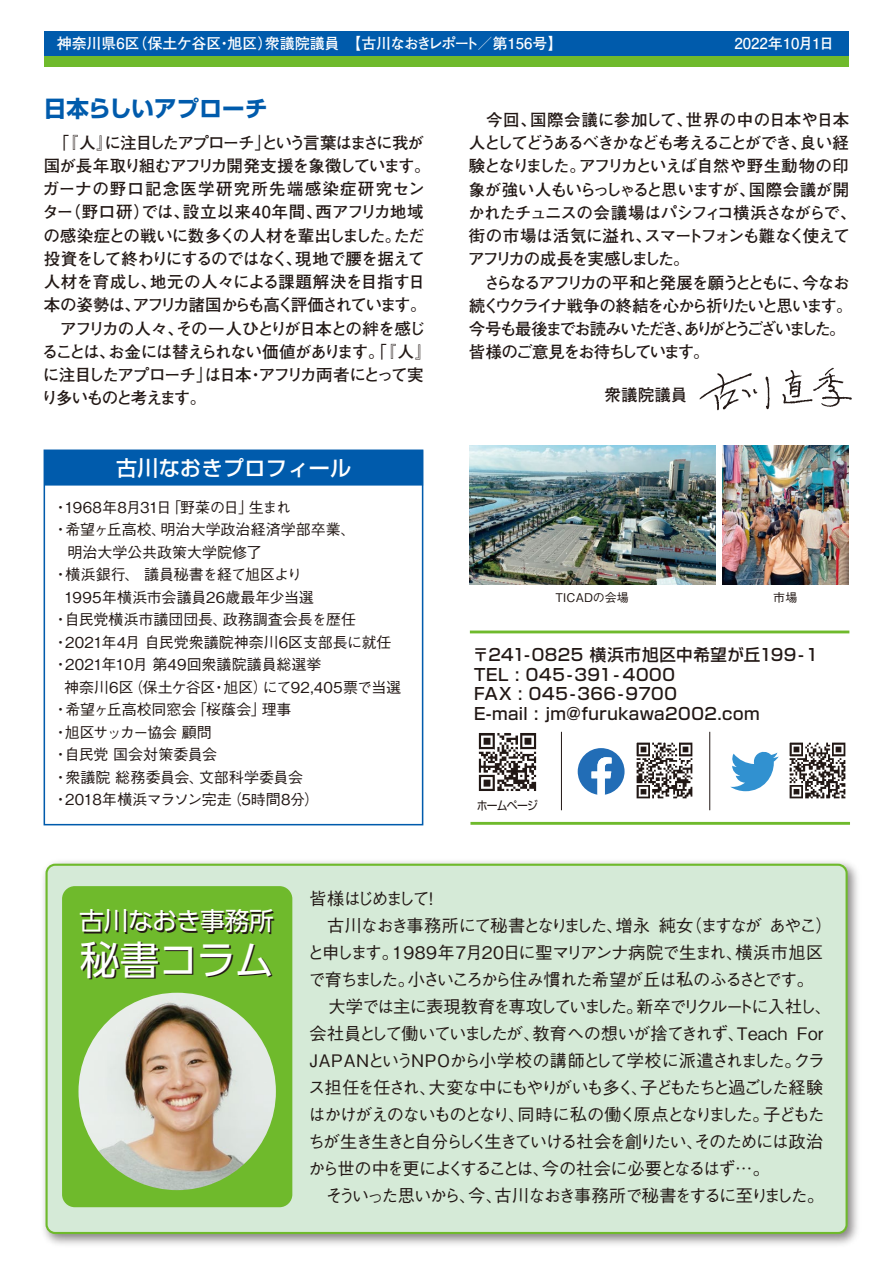
<style>
.page{position:relative;width:893px;height:1263px;background:#fff}
.page>*{position:absolute;margin:0;border:0;box-sizing:border-box;transform-origin:0 0}
.t1{font:39.6px "UD Shin Go Pro";letter-spacing:-.035em;color:#fff}
.t2{font:24.75px "UD Shin Go Pro";letter-spacing:-.015em;color:#fff}
.t3{font:700 22.5px "Shin Go Pro";color:#005bac}
.t4{font:500 21px "Shin Go Pro";letter-spacing:.02em;color:#fff}
.t5{font:500 17.25px/27px "Gothic BBB Pro";letter-spacing:-.1em;color:#221815}
.t6{font:700 16.5px/23.2px "Futo Go B101 Pro";letter-spacing:-.05em;color:#221815}
.t7{font:700 16.5px/23.2px "Futo Go B101 Pro";letter-spacing:-.07em;color:#221815}
.t8{font:700 16.5px/23.2px "Futo Go B101 Pro";letter-spacing:-.12em;color:#221815}
.t9{font:500 16.5px/19.5px "Shin Go Pro";letter-spacing:.03em;color:#221815}
.t10{font:500 15px "Gothic BBB Pro";letter-spacing:-.005em;color:#221815}
.t11{font:700 15px "Futo Go B101 Pro";color:#fff}
.t12{font:500 15px "Gothic BBB Pro";letter-spacing:-.045em;color:#221815}
.t13{font:500 15px "Gothic BBB Pro";letter-spacing:-.03em;color:#221815}
.t14{font:500 15px "Gothic BBB Pro";letter-spacing:-.08em;color:#221815}
.t15{font:500 12px "Gothic BBB Pro";letter-spacing:.01em;color:#221815}
.t16{font:12px "Shin Go Pro";letter-spacing:-.07em;color:#221815;scale:.9 1}
</style>
<div class="page">
<div style="left:44px;top:31px;width:804px;height:25px;background:#005bac"></div>
<div style="left:44px;top:56px;width:804px;height:11px;background:#6fba2c"></div>
<div style="left:44px;top:450px;width:379px;height:36px;background:#005bac"></div>
<div style="left:44px;top:449px;width:379px;height:376px;border:2px solid #005bac"></div>
<img style="left:478px;top:733px;width:59px;height:58px">
<img style="left:636px;top:742px;width:57px;height:57px">
<svg style="left:578px;top:748px;width:47px;height:47px"></svg>
<img style="left:789px;top:742px;width:57px;height:57px">
<svg style="left:730px;top:751px;width:49px;height:40px"></svg>
<hr style="left:561px;top:732px;width:1px;height:78px;background:#221815">
<hr style="left:709px;top:732px;width:1px;height:78px;background:#221815">
<hr style="left:470px;top:822px;width:380px;height:3px;background:#6fba2c">
<hr style="left:470px;top:630px;width:379px;height:3px;background:#6fba2c">
<img style="left:43px;top:861px;width:815px;height:384px">
<div style="left:46px;top:864px;width:802px;height:370px;background:#d5ead7;border:2px solid #6fba2c;border-radius:9px"></div>
<div style="left:62px;top:886px;width:230px;height:321px;background:#6fba2c;border-radius:13px"></div>
<img style="left:78px;top:993px;width:198px;height:197px;border-radius:99px">
<img style="left:469px;top:446px;width:246px;height:138px">
<img style="left:723px;top:446px;width:125px;height:138px">
<img style="left:699px;top:367px;width:153px;height:44px">
<p class="t11" style="left:57px;top:31px;width:507px">神奈川県6区（保土ケ谷区・旭区）衆議院議員 【古川なおきレポート／第156号】</p>
<p class="t11" style="left:734px;top:31px;width:101px">2022年10月1日</p>
<h3 class="t3" style="left:44px;top:91px;width:225px">日本らしいアプローチ</h3>
<p class="t6" style="left:42px;top:129px;width:392px">　「『人』に注目したアプローチ」という言葉はまさに我が国が長年取り組むアフリカ開発支援を象徴しています。ガーナの野口記念医学研究所先端感染症研究センター（野口研）では、設立以来40年間、西アフリカ地域の感染症との戦いに数多くの人材を輩出しました。ただ投資をして終わりにするのではなく、現地で腰を据えて人材を育成し、地元の人々による課題解決を目指す日本の姿勢は、アフリカ諸国からも高く評価されています。　アフリカの人々、その一人ひとりが日本との絆を感じることは、お金には替えられない価値があります。「『人』に注目したアプローチ」は日本・アフリカ両者にとって実り多いものと考えます。</p>
<p class="t4" style="left:116px;top:450px;width:237px">古川なおきプロフィール</p>
<p class="t12" style="left:53px;top:495px;width:240px">・1968年8月31日「野菜の日」生まれ</p>
<p class="t10" style="left:53px;top:517px;width:304px">・希望ヶ丘高校、明治大学政治経済学部卒業、</p>
<p class="t10" style="left:68px;top:540px;width:196px">明治大学公共政策大学院修了</p>
<p class="t13" style="left:53px;top:562px;width:251px">・横浜銀行、 議員秘書を経て旭区より</p>
<p class="t10" style="left:64px;top:585px;width:251px">1995年横浜市会議員26歳最年少当選</p>
<p class="t10" style="left:53px;top:607px;width:305px">・自民党横浜市議団団長、政務調査会長を歴任</p>
<p class="t10" style="left:53px;top:630px;width:340px">・2021年4月 自民党衆議院神奈川6区支部長に就任</p>
<p class="t10" style="left:53px;top:652px;width:270px">・2021年10月 第49回衆議院議員総選挙</p>
<p class="t10" style="left:64px;top:675px;width:338px">神奈川6区（保土ケ谷区・旭区）にて92,405票で当選</p>
<p class="t10" style="left:53px;top:697px;width:240px">・希望ヶ丘高校同窓会「桜蔭会」理事</p>
<p class="t14" style="left:53px;top:720px;width:160px">・旭区サッカー協会 顧問</p>
<p class="t10" style="left:53px;top:742px;width:166px">・自民党 国会対策委員会</p>
<p class="t10" style="left:53px;top:765px;width:251px">・衆議院 総務委員会、文部科学委員会</p>
<p class="t10" style="left:53px;top:787px;width:268px">・2018年横浜マラソン完走（5時間8分）</p>
<p class="t7" style="left:468px;top:106px;width:390px;text-indent:18px">今回、国際会議に参加して、世界の中の日本や日本人としてどうあるべきかなども考えることができ、良い経験となりました。アフリカといえば自然や野生動物の印象が強い人もいらっしゃると思いますが、国際会議が開かれたチュニスの会議場はパシフィコ横浜さながらで、街の市場は活気に溢れ、スマートフォンも難なく使えてアフリカの成長を実感しました。</p>
<p class="t8" style="left:469px;top:268px;width:385px;text-indent:15px">さらなるアフリカの平和と発展を願うとともに、今なお続くウクライナ戦争の終結を心から祈りたいと思います。今号も最後までお読みいただき、ありがとうございました。皆様のご意見をお待ちしています。</p>
<p class="t7" style="left:605px;top:381px;width:84px">衆議院議員</p>
<p class="t15" style="left:555px;top:588px;width:75px">TICADの会場</p>
<p class="t15" style="left:773px;top:588px;width:26px">市場</p>
<p class="t9" style="left:472px;top:643px;width:347px">〒241-0825 横浜市旭区中希望が丘199-1<br>TEL : 045-391- 4000<br>FAX : 045-366-9700<br>E-mail : jm@furukawa2002.com</p>
<p class="t16" style="left:477px;top:795px;width:69px">ホームページ</p>
<h2 class="t2" style="left:79px;top:901px;width:196px">古川なおき事務所</h2>
<h1 class="t1" style="left:80px;top:928px;width:196px">秘書コラム</h1>
<p class="t5" style="left:307px;top:883px;width:527px">皆様はじめまして！<br>　古川なおき事務所にて秘書となりました、増永 純女（ますなが あやこ）と申します。1989年7月20日に聖マリアンナ病院で生まれ、横浜市旭区で育ちました。小さいころから住み慣れた希望が丘は私のふるさとです。</p>
<p class="t5" style="left:308px;top:991px;width:526px;text-indent:21px">大学では主に表現教育を専攻していました。新卒でリクルートに入社し、会社員として働いていましたが、教育への想いが捨てきれず、Teach For JAPANというNPOから小学校の講師として学校に派遣されました。クラス担任を任され、大変な中にもやりがいも多く、子どもたちと過ごした経験はかけがえのないものとなり、同時に私の働く原点となりました。子どもたちが生き生きと自分らしく生きていける社会を創りたい、そのためには政治から世の中を更によくすることは、今の社会に必要となるはず…。<br>　そういった思いから、今、古川なおき事務所で秘書をするに至りました。</p>
</div>
